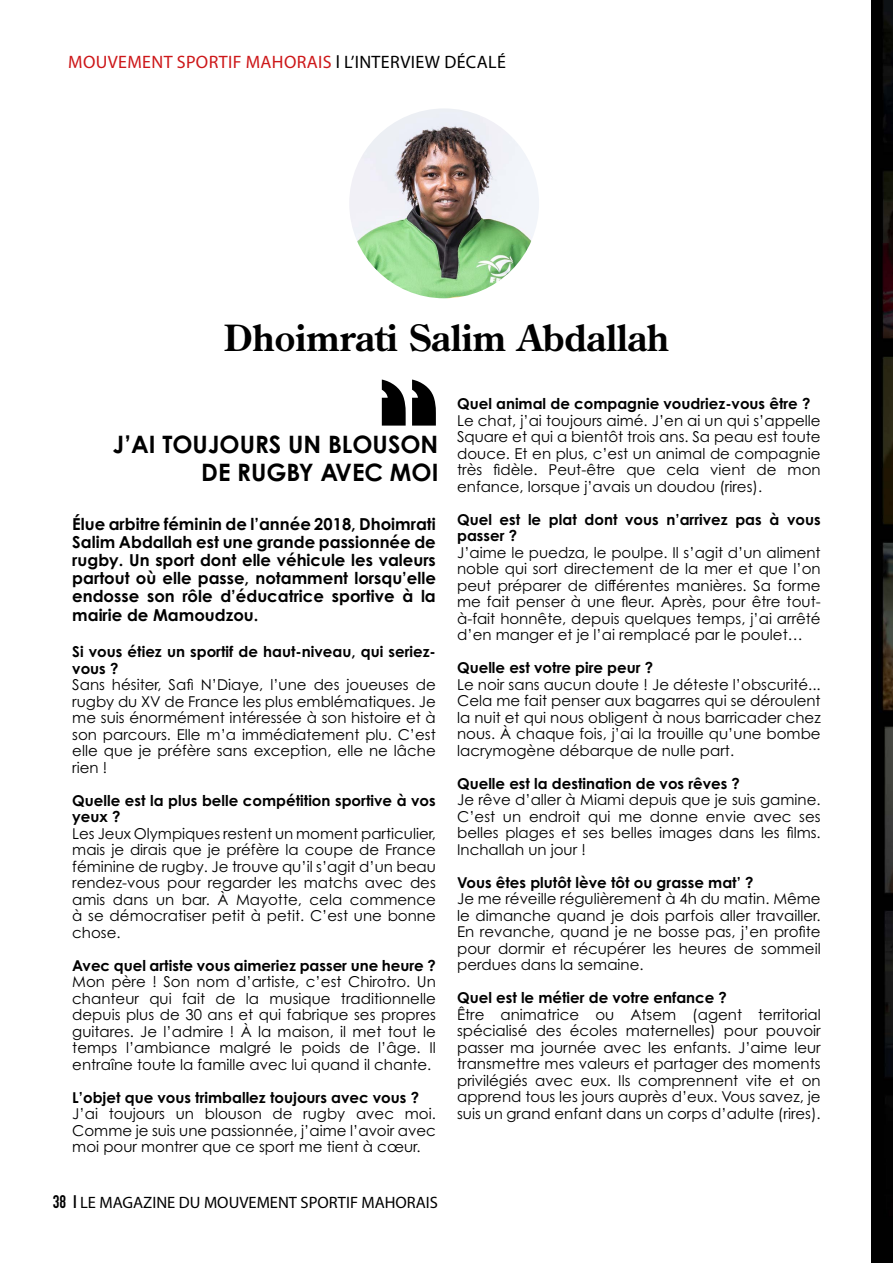
<style>
.page{position:relative;width:893px;height:1263px;background:#fff}
.page>*{position:absolute;margin:0;border:0;box-sizing:border-box;transform-origin:0 0}
.t1{font:700 36px "Century Old Style Std";color:#000}
.t2{font:700 24px/28.5px "Century Gothic Pro";color:#000;text-align:right}
.t3{font:18px "Myriad Pro";letter-spacing:.02em;color:#cd1719}
.t4{font:700 16.5px/18px "Century Gothic Pro";color:#000;text-align:justify}
.t5{font:16.5px "Myriad Pro";color:#000}
.t6{font:15px/16.5px "Century Gothic Pro";color:#000;text-align:justify}
.t7{font:700 15px/16.5px "Century Gothic Pro";color:#000}
.s1{color:#000}
.s2{font-family:"DIN Condensed";font-weight:700;font-size:18px}
</style>
<div class="page">
<img style="left:349px;top:108px;width:190px;height:190px;border-radius:95px">
<img style="left:872px;top:0;width:21px;height:1263px">
<p class="t3" style="left:68px;top:50px;width:439px">MOUVEMENT SPORTIF MAHORAIS <span class="s1">l L’INTERVIEW DÉCALÉ</span></p>
<h1 class="t1" style="left:224px;top:314px;width:447px">Dhoimrati Salim Abdallah</h1>
<h2 class="t2" style="left:113px;top:429px;width:327px">J’AI TOUJOURS UN BLOUSON<br>DE RUGBY AVEC MOI</h2>
<p class="t4" style="left:72px;top:515px;width:365px">Élue arbitre féminin de l’année 2018, Dhoimrati Salim Abdallah est une grande passionnée de rugby. Un sport dont elle véhicule les valeurs partout où elle passe, notamment lorsqu’elle endosse son rôle d’éducatrice sportive à la</p>
<p class="t4" style="left:72px;top:606px;width:188px">mairie de Mamoudzou.</p>
<p class="t7" style="left:72px;top:643px;width:365px">Si vous étiez un sportif de haut-niveau, qui seriez&shy;vous ?</p>
<p class="t6" style="left:72px;top:676px;width:365px">Sans hésiter, Safi N’Diaye, l’une des joueuses de rugby du XV de France les plus emblématiques. Je me suis énormément intéressée à son histoire et à son parcours. Elle m’a immédiatement plu. C’est elle que je préfère sans exception, elle ne lâche rien !</p>
<p class="t7" style="left:72px;top:792px;width:365px">Quelle est la plus belle compétition sportive à vos yeux ?</p>
<p class="t6" style="left:72px;top:825px;width:365px">Les Jeux Olympiques restent un moment particulier, mais je dirais que je préfère la coupe de France féminine de rugby. Je trouve qu’il s’agit d’un beau rendez-vous pour regarder les matchs avec des amis dans un bar. À Mayotte, cela commence à se démocratiser petit à petit. C’est une bonne chose.</p>
<p class="t7" style="left:72px;top:957px;width:365px">Avec quel artiste vous aimeriez passer une heure ?</p>
<p class="t6" style="left:72px;top:973px;width:365px">Mon père ! Son nom d’artiste, c’est Chirotro. Un chanteur qui fait de la musique traditionnelle depuis plus de 30 ans et qui fabrique ses propres guitares. Je l’admire ! À la maison, il met tout le temps l’ambiance malgré le poids de l’âge. Il entraîne toute la famille avec lui quand il chante.</p>
<p class="t7" style="left:72px;top:1089px;width:348px">L’objet que vous trimballez toujours avec vous ?</p>
<p class="t6" style="left:72px;top:1105px;width:365px">J’ai toujours un blouson de rugby avec moi.<br>Comme je suis une passionnée, j’aime l’avoir avec moi pour montrer que ce sport me tient à cœur.</p>
<p class="t5" style="left:53px;top:1192px;width:387px"><span class="s2">38 I</span> LE MAGAZINE DU MOUVEMENT SPORTIF MAHORAIS</p>
<p class="t7" style="left:457px;top:395px;width:355px">Quel animal de compagnie voudriez-vous être ?</p>
<p class="t6" style="left:457px;top:412px;width:365px">Le chat, j’ai toujours aimé. J’en ai un qui s’appelle Square et qui a bientôt trois ans. Sa peau est toute douce. Et en plus, c’est un animal de compagnie très fidèle. Peut-être que cela vient de mon enfance, lorsque j’avais un doudou (rires).</p>
<p class="t7" style="left:457px;top:511px;width:365px">Quel est le plat dont vous n’arrivez pas à vous passer ?</p>
<p class="t6" style="left:457px;top:544px;width:365px">J’aime le puedza, le poulpe. Il s’agit d’un aliment noble qui sort directement de la mer et que l’on peut préparer de différentes manières. Sa forme me fait penser à une fleur. Après, pour être tout&shy;à-fait honnête, depuis quelques temps, j’ai arrêté d’en manger et je l’ai remplacé par le poulet…</p>
<p class="t7" style="left:457px;top:659px;width:197px">Quelle est votre pire peur ?</p>
<p class="t6" style="left:457px;top:676px;width:365px">Le noir sans aucun doute ! Je déteste l’obscurité...<br>Cela me fait penser aux bagarres qui se déroulent la nuit et qui nous obligent à nous barricader chez nous. À chaque fois, j’ai la trouille qu’une bombe lacrymogène débarque de nulle part.</p>
<p class="t7" style="left:457px;top:775px;width:284px">Quelle est la destination de vos rêves ?</p>
<p class="t6" style="left:457px;top:791px;width:365px">Je rêve d’aller à Miami depuis que je suis gamine.<br>C’est un endroit qui me donne envie avec ses belles plages et ses belles images dans les films.<br>Inchallah un jour !</p>
<p class="t7" style="left:457px;top:874px;width:298px">Vous êtes plutôt lève tôt ou grasse mat’ ?</p>
<p class="t6" style="left:457px;top:890px;width:365px">Je me réveille régulièrement à 4h du matin. Même le dimanche quand je dois parfois aller travailler.<br>En revanche, quand je ne bosse pas, j’en profite pour dormir et récupérer les heures de sommeil perdues dans la semaine.</p>
<p class="t7" style="left:457px;top:989px;width:271px">Quel est le métier de votre enfance ?</p>
<p class="t6" style="left:457px;top:1006px;width:365px">Être animatrice ou Atsem (agent territorial spécialisé des écoles maternelles) pour pouvoir passer ma journée avec les enfants. J’aime leur transmettre mes valeurs et partager des moments privilégiés avec eux. Ils comprennent vite et on apprend tous les jours auprès d’eux. Vous savez, je suis un grand enfant dans un corps d’adulte (rires).</p>
</div>
